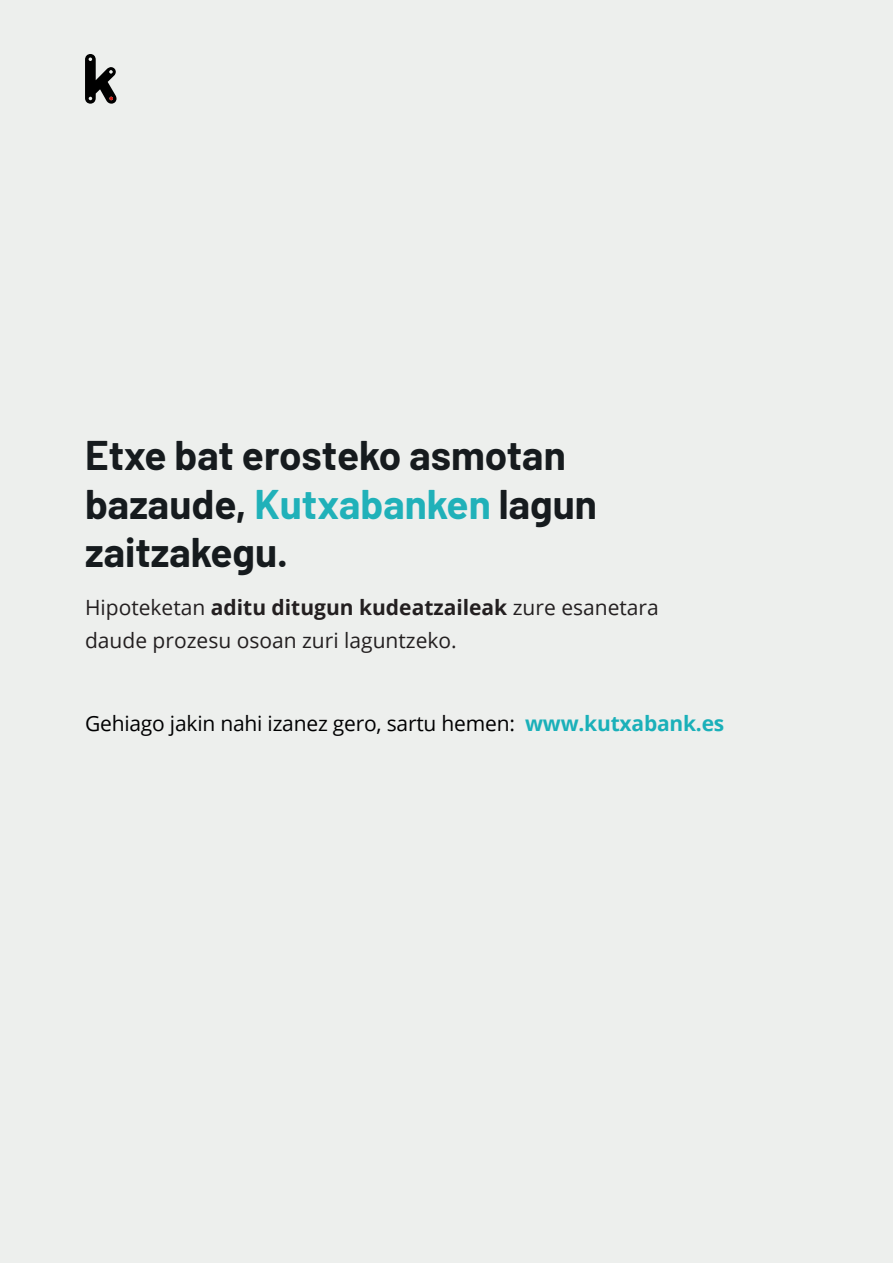
<style>
.page{position:relative;width:893px;height:1263px;background:#edefed}
.page>*{position:absolute;margin:0;border:0;box-sizing:border-box;transform-origin:0 0}
.t1{font:700 40.5px/48.6px "Barlow";color:#161b1e}
.t2{font:21px/33px "Open Sans";color:#231f20}
.t3{font:21px "Open Sans";letter-spacing:-.01em;color:#000001}
.s1{color:#20b1b9}
.s2{font-weight:700}
.s3{font-weight:700;color:#1ab0b9}
</style>
<div class="page">
<svg style="left:85px;top:54px;width:32px;height:50px"></svg>
<p class="t1" style="left:85px;top:428px;width:513px">Etxe bat erosteko asmotan bazaude, <span class="s1">Kutxabanken</span> lagun zaitzakegu.</p>
<p class="t2" style="left:85px;top:590px;width:575px">Hipoteketan <span class="s2">aditu ditugun kudeatzaileak</span> zure esanetara daude prozesu osoan zuri laguntzeko.</p>
<p class="t3" style="left:85px;top:708px;width:641px">Gehiago jakin nahi izanez gero, sartu hemen: <span class="s3">www.kutxabank.es</span></p>
</div>
